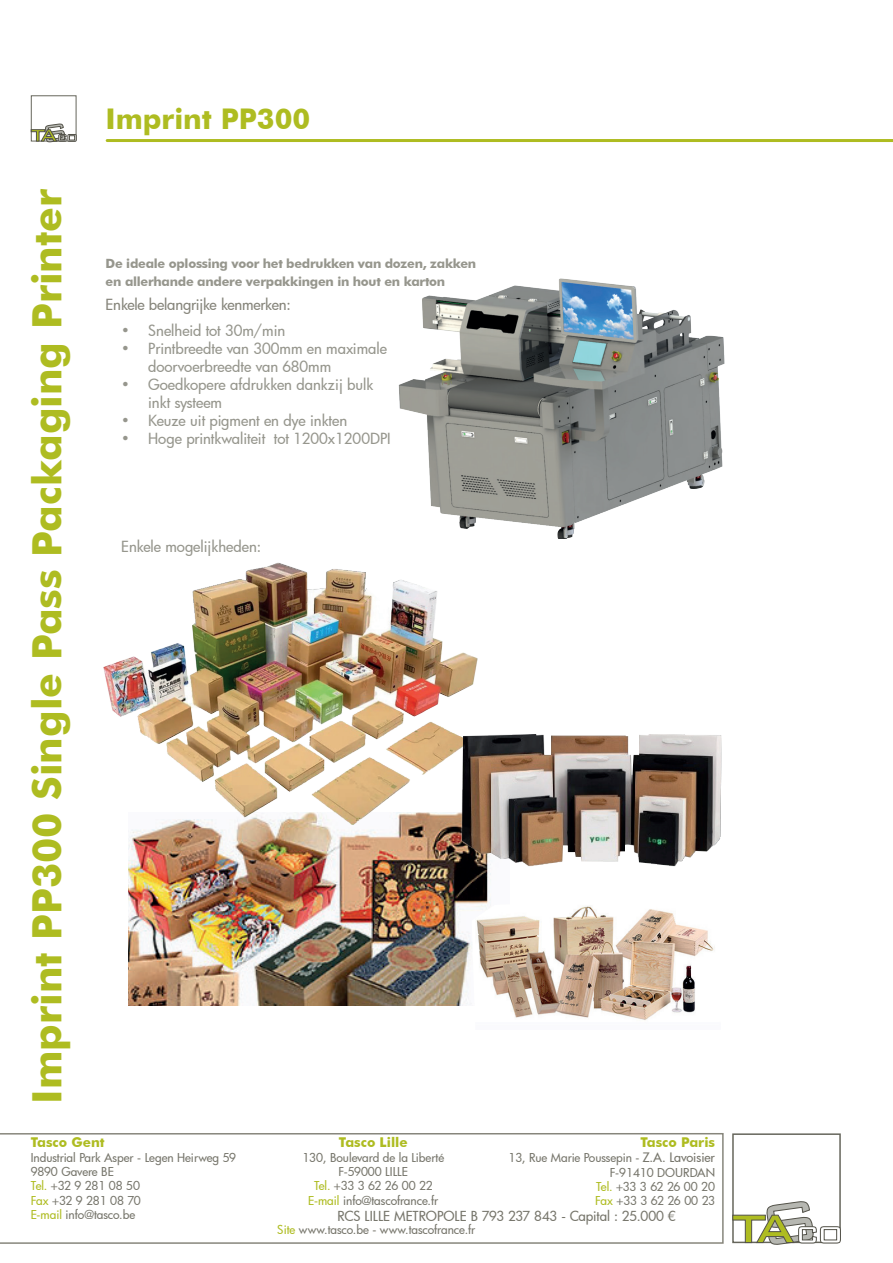
<style>
.page{position:relative;width:893px;height:1263px;background:#fff}
.page>*{position:absolute;margin:0;border:0;box-sizing:border-box;transform-origin:0 0}
.t1{font:700 40.5px "Futura BT";color:#aebc21}
.t2{font:700 28.5px "Futura BT";color:#aebc21}
.t3{font:500 15px/18px "Futura";color:#96968d}
.t4{font:500 15px "Futura";letter-spacing:-.015em;color:#87867c}
.t5{font:500 13.5px "Futura";letter-spacing:-.01em;color:#77766c}
.t6{font:700 13.5px "Futura BT";color:#aebc21}
.t7{font:700 12.75px/18px "Futura BT";letter-spacing:-.02em;color:#96968d}
.t8{font:500 12px/14.4px "Futura";letter-spacing:-.005em;color:#77766c}
.s1{color:#aebc21}
.s2{font-size:12.75px}
</style>
<div class="page">
<hr style="left:107px;top:139px;width:786px;height:3px;background:#aebc21">
<svg style="left:30px;top:95px;width:47px;height:47px"></svg>
<svg style="left:0;top:1133px;width:724px;height:111px"></svg>
<svg style="left:732px;top:1133px;width:109px;height:112px"></svg>
<img style="left:398px;top:278px;width:327px;height:260px">
<img style="left:128px;top:825px;width:362px;height:181px">
<img style="left:103px;top:562px;width:375px;height:263px">
<img style="left:475px;top:899px;width:239px;height:121px">
<img style="left:460px;top:721px;width:262px;height:164px">
<h2 class="t2" style="left:106px;top:102px;width:206px">Imprint PP300</h2>
<h1 class="t1" style="left:23px;top:1103px;width:916px;rotate:-90deg">Imprint PP300 Single Pass Packaging Printer</h1>
<p class="t6" style="left:31px;top:1134px;width:75px">Tasco Gent</p>
<p class="t8" style="left:31px;top:1149px;width:207px">Industrial Park Asper - Legen Heirweg 59<br>9890 Gavere BE<br><span class="s1">Tel.</span> +32 9 281 08 50<br><span class="s1">Fax</span> +32 9 281 08 70<br><span class="s1">E-mail</span> info@tasco.be</p>
<p class="t7" style="left:106px;top:254px;width:372px">De ideale oplossing voor het bedrukken van dozen, zakken en allerhande andere verpakkingen in hout en karton</p>
<p class="t4" style="left:106px;top:294px;width:187px">Enkele belangrijke kenmerken:</p>
<p class="t3" style="left:121px;top:321px;width:166px">• Snelheid tot 30m/min</p>
<p class="t3" style="left:148px;top:339px;width:240px;text-indent:-27px">• Printbreedte van 300mm en maximale doorvoerbreedte van 680mm</p>
<p class="t3" style="left:148px;top:375px;width:227px;text-indent:-27px">• Goedkopere afdrukken dankzij bulk inkt systeem</p>
<p class="t3" style="left:121px;top:411px;width:227px">• Keuze uit pigment en dye inkten</p>
<p class="t3" style="left:121px;top:429px;width:271px">• Hoge printkwaliteit tot 1200x1200DPI</p>
<p class="t3" style="left:121px;top:537px;width:142px">Enkele mogelijkheden:</p>
<p class="t6" style="left:339px;top:1134px;width:70px">Tasco Lille</p>
<p class="t8" style="left:302px;top:1149px;width:143px;text-align:center">130, Boulevard de la Liberté<br>F-59000 LILLE<br><span class="s1">Tel.</span> +33 3 62 26 00 22<br><span class="s1">E-mail</span> info@tascofrance.fr</p>
<p class="t6" style="left:640px;top:1134px;width:76px">Tasco Paris</p>
<p class="t8" style="left:508px;top:1150px;width:208px;text-align:right">13, Rue Marie Poussepin - <span class="s2">Z.A. Lavoisier<br></span>F-91410 DOURDAN<br><span class="s1">Tel.</span> +33 3 62 26 00 20<br><span class="s1">Fax</span> +33 3 62 26 00 23</p>
<p class="t5" style="left:338px;top:1206px;width:340px">RCS LILLE METROPOLE B 793 237 843 - Capital : 25.000 €</p>
<p class="t8" style="left:277px;top:1221px;width:200px"><span class="s1">Site</span> www.tasco.be - www.tascofrance.fr</p>
</div>
